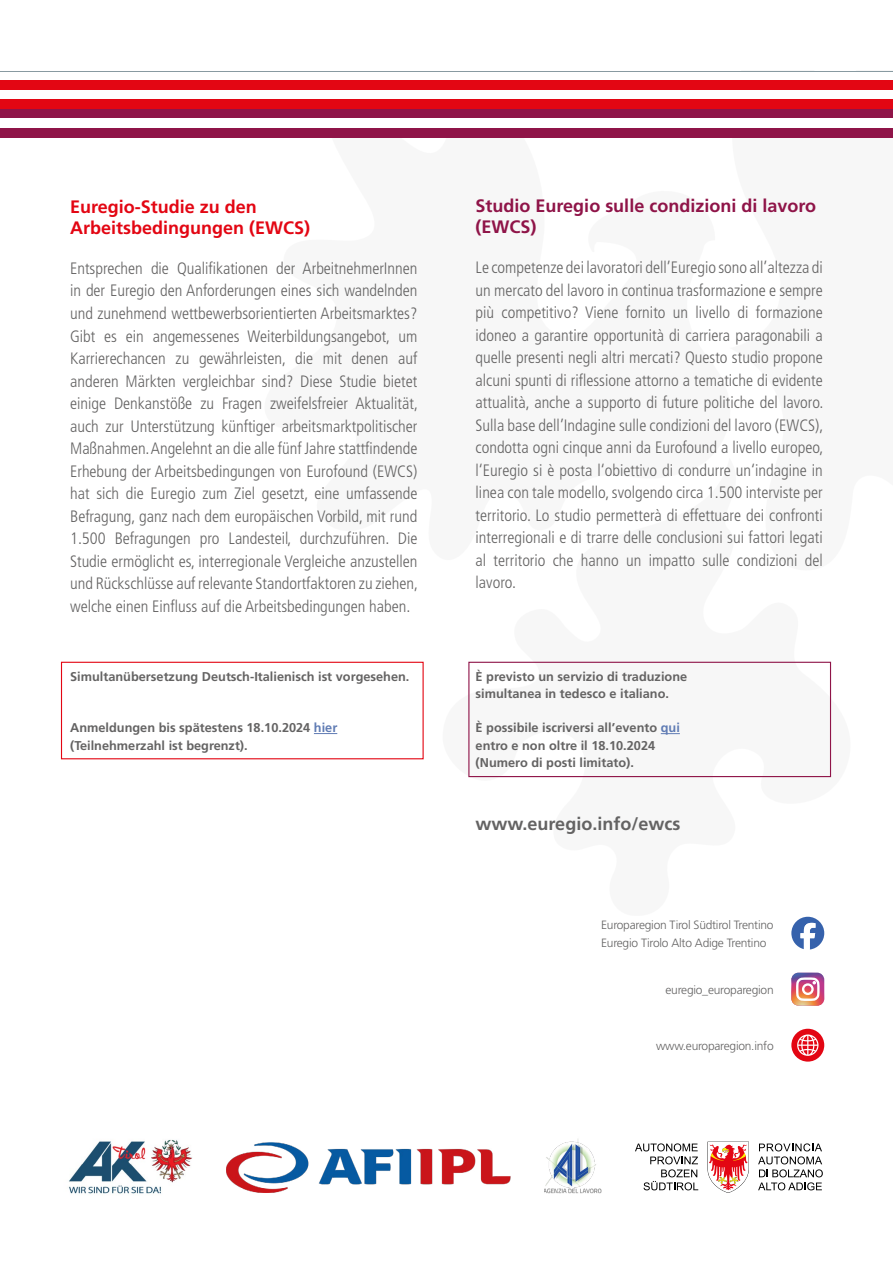
<style>
.page{position:relative;width:893px;height:1263px;background:#fff}
.page>*{position:absolute;margin:0;border:0;box-sizing:border-box;transform-origin:0 0}
.t1{font:700 18px/21px "Frutiger LT Pro";color:#e30613}
.t2{font:700 18px/21px "Frutiger LT Pro";color:#8f1448}
.t3{font:700 18px "Frutiger LT Pro";color:#646363}
.t4{font:300 condensed 16.5px/22.5px "Frutiger LT Pro";color:#646363;text-align:justify}
.t5{font:700 12.75px/17.2px "Frutiger LT Pro";color:#646363}
.t6{font:300 12px/18px "Frutiger LT Pro";letter-spacing:-.02em;color:#646363}
.s1{color:#607cb4}
</style>
<div class="page">
<svg style="left:791px;top:973px;width:33px;height:33px"></svg>
<svg style="left:796px;top:977px;width:24px;height:24px"></svg>
<div style="left:791px;top:1029px;width:33px;height:32px;background:#e30613;border-radius:50%"></div>
<svg style="left:797px;top:1034px;width:21px;height:22px"></svg>
<svg style="left:791px;top:918px;width:33px;height:32px"></svg>
<img style="left:69px;top:1140px;width:123px;height:54px">
<svg style="left:468px;top:661px;width:364px;height:257px"></svg>
<div style="left:0;top:81px;width:893px;height:11px;background:#e30613"></div>
<div style="left:0;top:90px;width:893px;height:11px;background:#fff"></div>
<div style="left:0;top:100px;width:893px;height:11px;background:#e30613"></div>
<div style="left:0;top:109px;width:893px;height:11px;background:#8f1448"></div>
<div style="left:0;top:119px;width:893px;height:11px;background:#fff"></div>
<div style="left:0;top:128px;width:893px;height:10px;background:#8f1448"></div>
<hr style="left:0;top:71px;width:893px;height:1px;background:#889aa1">
<div style="left:61px;top:662px;width:363px;height:97px;border:1px solid #e30613"></div>
<div style="left:468px;top:662px;width:363px;height:115px;border:1px solid #8f1448"></div>
<img style="left:226px;top:1142px;width:284px;height:50px">
<img style="left:544px;top:1139px;width:57px;height:55px">
<svg style="left:635px;top:1143px;width:63px;height:47px"></svg>
<svg style="left:758px;top:1143px;width:65px;height:47px"></svg>
<svg style="left:707px;top:1142px;width:42px;height:51px"></svg>
<svg style="left:314px;top:733px;width:23px;height:1px"></svg>
<svg style="left:661px;top:733px;width:19px;height:1px"></svg>
<p class="t1" style="left:70px;top:196px;width:242px">Euregio-Studie zu den<br>Arbeitsbedingungen (EWCS)</p>
<p class="t4" style="left:70px;top:257px;width:349px">Entsprechen die Qualifikationen der ArbeitnehmerInnen in der Euregio den Anforderungen eines sich wandelnden und zunehmend wettbewerbsorientierten Arbeitsmarktes?<br>Gibt es ein angemessenes Weiterbildungsangebot, um Karrierechancen zu gewährleisten, die mit denen auf anderen Märkten vergleichbar sind? Diese Studie bietet einige Denkanstöße zu Fragen zweifelsfreier Aktualität, auch zur Unterstützung künftiger arbeitsmarktpolitischer Maßnahmen. Angelehnt an die alle fünf Jahre stattfindende Erhebung der Arbeitsbedingungen von Eurofound (EWCS) hat sich die Euregio zum Ziel gesetzt, eine umfassende Befragung, ganz nach dem europäischen Vorbild, mit rund 1.500 Befragungen pro Landesteil, durchzuführen. Die Studie ermöglicht es, interregionale Vergleiche anzustellen und Rückschlüsse auf relevante Standortfaktoren zu ziehen, welche einen Einfluss auf die Arbeitsbedingungen haben.</p>
<p class="t5" style="left:70px;top:667px;width:341px">Simultanübersetzung Deutsch-Italienisch ist vorgesehen.</p>
<p class="t5" style="left:70px;top:719px;width:269px">Anmeldungen bis spätestens 18.10.2024 <span class="s1">hier </span>(Teilnehmerzahl ist begrenzt).</p>
<p class="t2" style="left:476px;top:196px;width:342px">Studio Euregio sulle condizioni di lavoro (EWCS)</p>
<p class="t4" style="left:476px;top:256px;width:349px">Le competenze dei lavoratori dell’Euregio sono all’altezza di un mercato del lavoro in continua trasformazione e sempre più competitivo? Viene fornito un livello di formazione idoneo a garantire opportunità di carriera paragonabili a quelle presenti negli altri mercati? Questo studio propone alcuni spunti di riflessione attorno a tematiche di evidente attualità, anche a supporto di future politiche del lavoro.<br>Sulla base dell’Indagine sulle condizioni del lavoro (EWCS), condotta ogni cinque anni da Eurofound a livello europeo, l‘Euregio si è posta l‘obiettivo di condurre un‘indagine in linea con tale modello, svolgendo circa 1.500 interviste per territorio. Lo studio permetterà di effettuare dei confronti interregionali e di trarre delle conclusioni sui fattori legati al territorio che hanno un impatto sulle condizioni del lavoro.</p>
<p class="t5" style="left:476px;top:667px;width:213px">È previsto un servizio di traduzione simultanea in tedesco e italiano.</p>
<p class="t5" style="left:476px;top:719px;width:206px">È possibile iscriversi all’evento <span class="s1">qui </span>entro e non oltre il 18.10.2024 (Numero di posti limitato).</p>
<p class="t3" style="left:476px;top:813px;width:206px">www.euregio.info/ewcs</p>
<p class="t6" style="left:601px;top:916px;width:174px">Europaregion Tirol Südtirol Trentino<br>Euregio Tirolo Alto Adige Trentino</p>
<p class="t6" style="left:665px;top:980px;width:110px">euregio_europaregion</p>
<p class="t6" style="left:656px;top:1036px;width:119px">www.europaregion.info</p>
</div>
